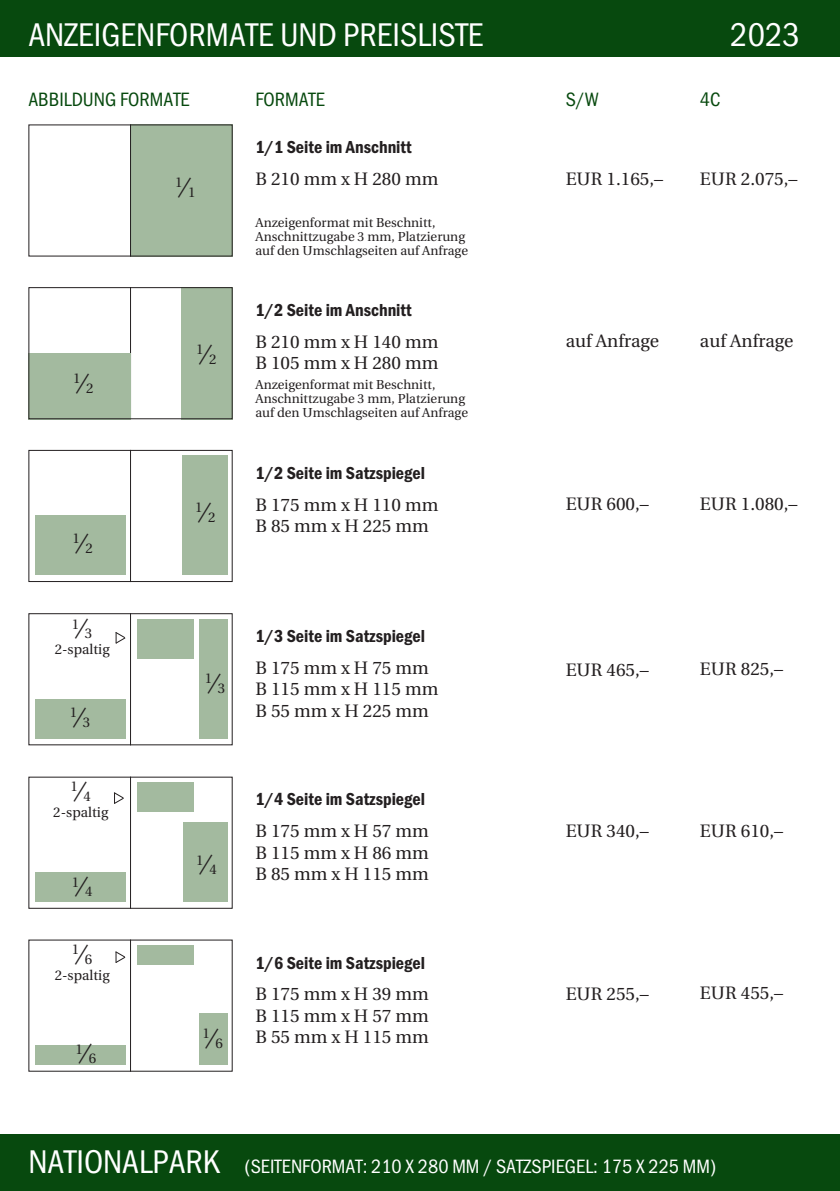
<style>
.page{position:relative;width:840px;height:1191px;background:#fff}
.page>*{position:absolute;margin:0;border:0;box-sizing:border-box;transform-origin:0 0}
.t1{font:condensed 34px "Franklin Gothic Itc T";color:#fff}
.t2{font:condensed 20px "Franklin Gothic Itc T";color:#fff}
.t3{font:condensed 20px "Franklin Gothic Itc T";color:#07490e}
.t4{font:18px "Utopia";color:#231f20}
.t5{font:600 condensed 18px "Franklin Gothic Itc T";color:#231f20}
.t6{font:14px "Utopia";color:#231f20}
.t7{font:13px/14px "Utopia";color:#231f20}
.s1{font-size:28px}
.s2{font-size:34px}
</style>
<div class="page">
<div style="left:0;top:0;width:839px;height:57px;background:#07490e"></div>
<div style="left:0;top:1134px;width:839px;height:57px;background:#07490e"></div>
<div style="left:28px;top:613px;width:204px;height:132px;border:1px solid #231f20"></div>
<div style="left:130px;top:124px;width:102px;height:132px;background:#a3ba9f"></div>
<hr style="left:130px;top:124px;width:1px;height:132px;background:#231f20">
<hr style="left:130px;top:287px;width:1px;height:132px;background:#231f20">
<div style="left:181px;top:287px;width:51px;height:132px;background:#a3ba9f"></div>
<div style="left:28px;top:353px;width:102px;height:66px;background:#a3ba9f"></div>
<div style="left:28px;top:287px;width:204px;height:132px;border:1px solid #231f20"></div>
<hr style="left:130px;top:613px;width:1px;height:132px;background:#231f20">
<hr style="left:130px;top:776px;width:1px;height:132px;background:#231f20">
<div style="left:28px;top:450px;width:204px;height:132px;border:1px solid #231f20"></div>
<hr style="left:130px;top:450px;width:1px;height:132px;background:#231f20">
<hr style="left:130px;top:939px;width:1px;height:132px;background:#231f20">
<div style="left:199px;top:619px;width:29px;height:119px;background:#a3ba9f"></div>
<div style="left:137px;top:619px;width:57px;height:40px;background:#a3ba9f"></div>
<div style="left:35px;top:698px;width:91px;height:40px;background:#a3ba9f"></div>
<svg style="left:115px;top:632px;width:11px;height:12px"></svg>
<div style="left:35px;top:871px;width:91px;height:30px;background:#a3ba9f"></div>
<div style="left:183px;top:822px;width:45px;height:79px;background:#a3ba9f"></div>
<div style="left:137px;top:782px;width:57px;height:30px;background:#a3ba9f"></div>
<div style="left:35px;top:1045px;width:91px;height:19px;background:#a3ba9f"></div>
<div style="left:199px;top:1013px;width:28px;height:51px;background:#a3ba9f"></div>
<div style="left:137px;top:945px;width:57px;height:20px;background:#a3ba9f"></div>
<div style="left:182px;top:455px;width:45px;height:119px;background:#a3ba9f"></div>
<div style="left:35px;top:515px;width:91px;height:60px;background:#a3ba9f"></div>
<svg style="left:114px;top:792px;width:10px;height:12px"></svg>
<svg style="left:115px;top:951px;width:11px;height:12px"></svg>
<p class="t1" style="left:28px;top:14px;width:456px">ANZEIGENFORMATE UND PREISLISTE</p>
<p class="t1" style="left:729px;top:14px;width:71px">2023</p>
<p class="t3" style="left:28px;top:87px;width:163px">ABBILDUNG FORMATE</p>
<p class="t3" style="left:255px;top:87px;width:71px">FORMATE</p>
<p class="t3" style="left:565px;top:87px;width:35px">S/W</p>
<p class="t3" style="left:699px;top:87px;width:22px">4C</p>
<p class="t6" style="left:73px;top:376px;width:22px">1<span class="s1">⁄</span>2</p>
<p class="t6" style="left:72px;top:535px;width:22px">1<span class="s1">⁄</span>2</p>
<p class="t6" style="left:72px;top:621px;width:22px">1<span class="s1">⁄</span>3</p>
<p class="t6" style="left:55px;top:642px;width:56px">2-spaltig</p>
<p class="t6" style="left:70px;top:709px;width:22px">1<span class="s1">⁄</span>3</p>
<p class="t6" style="left:71px;top:783px;width:22px">1<span class="s1">⁄</span>4</p>
<p class="t6" style="left:53px;top:804px;width:56px">2-spaltig</p>
<p class="t6" style="left:72px;top:879px;width:22px">1<span class="s1">⁄</span>4</p>
<p class="t6" style="left:72px;top:946px;width:22px">1<span class="s1">⁄</span>6</p>
<p class="t6" style="left:55px;top:967px;width:56px">2-spaltig</p>
<p class="t6" style="left:76px;top:1046px;width:22px">1<span class="s1">⁄</span>6</p>
<p class="t6" style="left:175px;top:180px;width:22px">1<span class="s1">⁄</span>1</p>
<p class="t6" style="left:196px;top:346px;width:22px">1<span class="s1">⁄</span>2</p>
<p class="t6" style="left:195px;top:504px;width:22px">1<span class="s1">⁄</span>2</p>
<p class="t5" style="left:255px;top:137px;width:158px">1/1 Seite im Anschnitt</p>
<p class="t4" style="left:255px;top:169px;width:184px">B 210 mm x H 280 mm</p>
<p class="t7" style="left:255px;top:216px;width:181px">Anzeigenformat mit Beschnitt,</p>
<p class="t7" style="left:255px;top:230px;width:214px">Anschnittzugabe 3 mm, Platzierung auf den Umschlagseiten auf Anfrage</p>
<p class="t5" style="left:255px;top:299px;width:158px">1/2 Seite im Anschnitt</p>
<p class="t4" style="left:255px;top:331px;width:184px">B 210 mm x H 140 mm</p>
<p class="t4" style="left:255px;top:353px;width:184px">B 105 mm x H 280 mm</p>
<p class="t7" style="left:255px;top:378px;width:181px">Anzeigenformat mit Beschnitt,</p>
<p class="t7" style="left:255px;top:392px;width:214px">Anschnittzugabe 3 mm, Platzierung auf den Umschlagseiten auf Anfrage</p>
<p class="t5" style="left:255px;top:462px;width:171px">1/2 Seite im Satzspiegel</p>
<p class="t4" style="left:255px;top:494px;width:184px">B 175 mm x H 110 mm</p>
<p class="t4" style="left:255px;top:516px;width:175px">B 85 mm x H 225 mm</p>
<p class="t6" style="left:205px;top:675px;width:22px">1<span class="s1">⁄</span>3</p>
<p class="t6" style="left:196px;top:857px;width:22px">1<span class="s1">⁄</span>4</p>
<p class="t6" style="left:202px;top:1030px;width:22px">1<span class="s1">⁄</span>6</p>
<p class="t5" style="left:255px;top:625px;width:171px">1/3 Seite im Satzspiegel</p>
<p class="t4" style="left:255px;top:658px;width:175px">B 175 mm x H 75 mm</p>
<p class="t4" style="left:255px;top:679px;width:184px">B 115 mm x H 115 mm</p>
<p class="t4" style="left:255px;top:701px;width:175px">B 55 mm x H 225 mm</p>
<p class="t5" style="left:255px;top:789px;width:171px">1/4 Seite im Satzspiegel</p>
<p class="t4" style="left:255px;top:821px;width:175px">B 175 mm x H 57 mm</p>
<p class="t4" style="left:255px;top:842px;width:175px">B 115 mm x H 86 mm</p>
<p class="t4" style="left:255px;top:864px;width:175px">B 85 mm x H 115 mm</p>
<p class="t5" style="left:255px;top:952px;width:171px">1/6 Seite im Satzspiegel</p>
<p class="t4" style="left:255px;top:984px;width:175px">B 175 mm x H 39 mm</p>
<p class="t4" style="left:255px;top:1005px;width:175px">B 115 mm x H 57 mm</p>
<p class="t4" style="left:255px;top:1027px;width:175px">B 55 mm x H 115 mm</p>
<p class="t4" style="left:565px;top:168px;width:99px">EUR 1.165,–</p>
<p class="t4" style="left:699px;top:169px;width:99px">EUR 2.075,–</p>
<p class="t4" style="left:565px;top:331px;width:95px">auf Anfrage</p>
<p class="t4" style="left:699px;top:331px;width:95px">auf Anfrage</p>
<p class="t4" style="left:565px;top:494px;width:85px">EUR 600,–</p>
<p class="t4" style="left:699px;top:494px;width:99px">EUR 1.080,–</p>
<p class="t4" style="left:565px;top:659px;width:85px">EUR 465,–</p>
<p class="t4" style="left:699px;top:659px;width:85px">EUR 825,–</p>
<p class="t4" style="left:565px;top:820px;width:85px">EUR 340,–</p>
<p class="t4" style="left:699px;top:820px;width:85px">EUR 610,–</p>
<p class="t4" style="left:565px;top:983px;width:85px">EUR 255,–</p>
<p class="t4" style="left:699px;top:983px;width:85px">EUR 455,–</p>
<p class="t2" style="left:28px;top:1154px;width:689px"><span class="s2">NATIONALPARK</span> (SEITENFORMAT: 210 X 280 MM / SATZSPIEGEL: 175 X 225 MM)</p>
</div>
